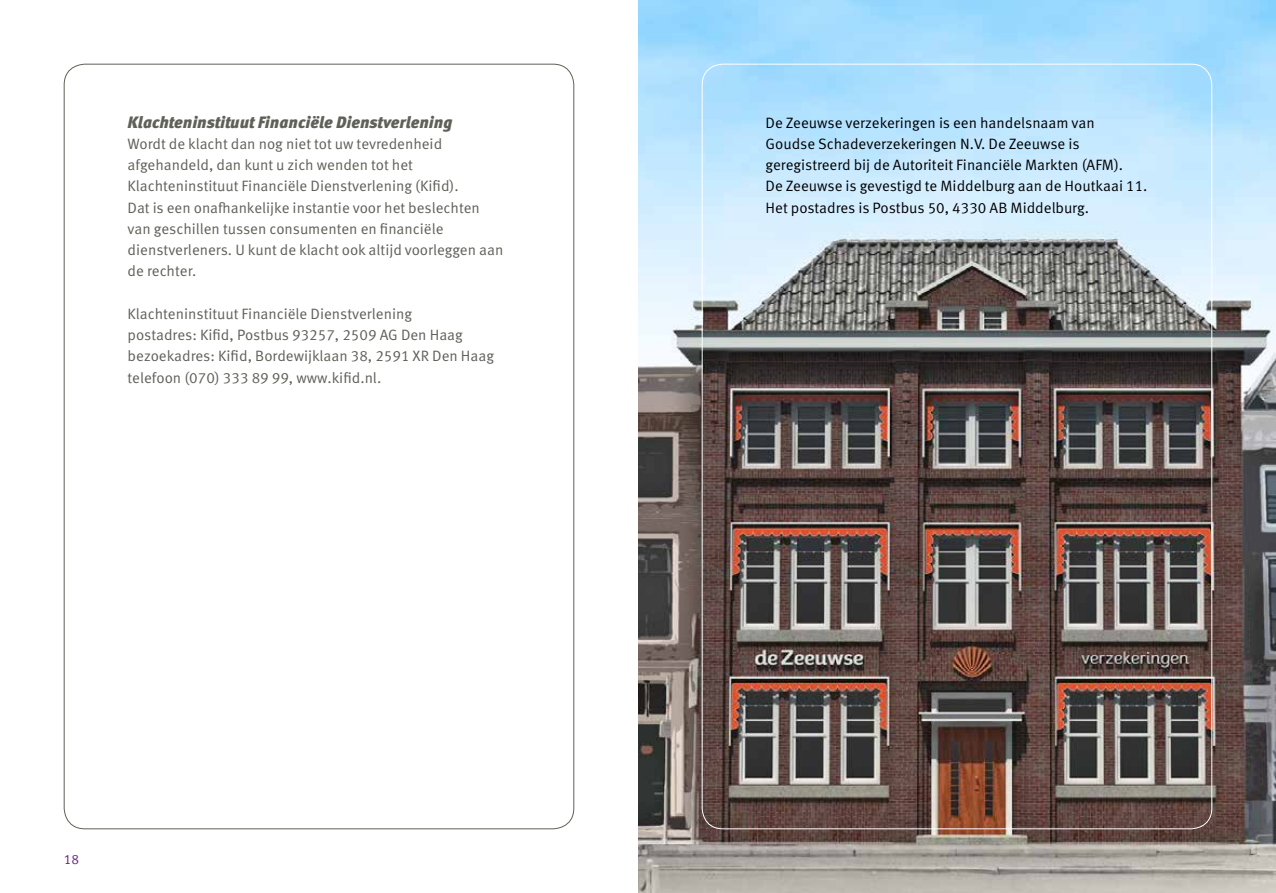
<style>
.page{position:relative;width:1276px;height:893px;background:#fff}
.page>*{position:absolute;margin:0;border:0;box-sizing:border-box;transform-origin:0 0}
.t1{font:italic 900 16.5px "Meta OT";color:#5f6058}
.t2{font:15px/21.3px "Meta OT Norm";color:#5f6058}
.t3{font:15px/21.3px "Meta OT Norm";color:#000}
.t4{font:13.5px "Meta OT Norm";color:#66247f}
</style>
<div class="page">
<img style="left:638px;top:0;width:638px;height:893px">
<p class="t1" style="left:128px;top:112px;width:326px">Klachteninstituut Financiële Dienstverlening</p>
<p class="t2" style="left:128px;top:133px;width:377px">Wordt de klacht dan nog niet tot uw tevredenheid afgehandeld, dan kunt u zich wenden tot het Klachteninstituut Financiële Dienstverlening (Kifid).<br>Dat is een onafhankelijke instantie voor het beslechten van geschillen tussen consumenten en financiële dienstverleners. U kunt de klacht ook altijd voorleggen aan de rechter.</p>
<p class="t2" style="left:128px;top:303px;width:368px">Klachteninstituut Financiële Dienstverlening<br>postadres: Kifid, Postbus 93257, 2509 AG Den Haag bezoekadres: Kifid, Bordewijklaan 38, 2591 XR Den Haag telefoon (070) 333 89 99, www.kifid.nl.</p>
<p class="t4" style="left:64px;top:852px;width:17px">18</p>
<p class="t3" style="left:765px;top:112px;width:383px">De Zeeuwse verzekeringen is een handelsnaam van Goudse Schadeverzekeringen N.V. De Zeeuwse is geregistreerd bij de Autoriteit Financiële Markten (AFM).<br>De Zeeuwse is gevestigd te Middelburg aan de Houtkaai 11.<br>Het postadres is Postbus 50, 4330 AB Middelburg.</p>
</div>
